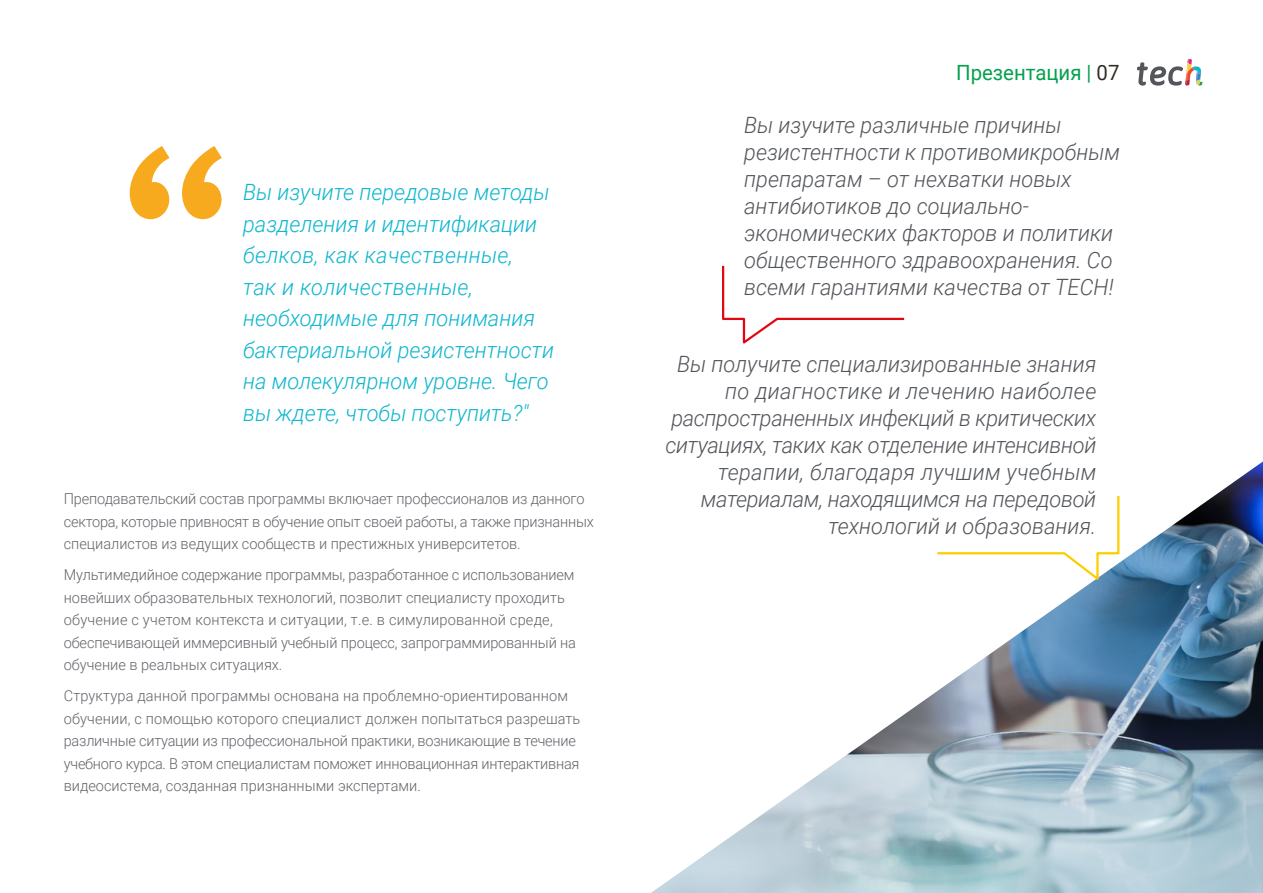
<style>
.page{position:relative;width:1263px;height:893px;background:#fff}
.page>*{position:absolute;margin:0;border:0;box-sizing:border-box;transform-origin:0 0}
.t1{font:italic 300 22.5px/27px "Roboto";color:#52555b;text-align:right}
.t2{font:italic 300 22.5px/31.5px "Roboto";color:#0fb6cf}
.t3{font:21px "Roboto";color:#04a14d}
.t4{font:300 15px/22.5px "Roboto";letter-spacing:-.01em;color:#61646a}
.s1{color:#312e20}
</style>
<div class="page">
<img style="left:651px;top:461px;width:612px;height:432px">
<svg style="left:935px;top:494px;width:185px;height:89px"></svg>
<svg style="left:722px;top:265px;width:183px;height:79px"></svg>
<svg style="left:130px;top:146px;width:92px;height:73px"></svg>
<svg style="left:1137px;top:59px;width:65px;height:27px"></svg>
<h1 class="t2" style="left:243px;top:176px;width:312px">Вы изучите передовые методы разделения и идентификации белков, как качественные,<br>так и количественные, необходимые для понимания бактериальной резистентности на молекулярном уровне. Чего вы ждете, чтобы поступить?"</h1>
<p class="t4" style="left:64px;top:487px;width:532px">Преподавательский состав программы включает профессионалов из данного сектора, которые привносят в обучение опыт своей работы, а также признанных специалистов из ведущих сообществ и престижных университетов.</p>
<p class="t4" style="left:64px;top:563px;width:514px">Мультимедийное содержание программы, разработанное с использованием новейших образовательных технологий, позволит специалисту проходить обучение с учетом контекста и ситуации, т.е. в симулированной среде, обеспечивающей иммерсивный учебный процесс, запрограммированный на обучение в реальных ситуациях.</p>
<p class="t4" style="left:64px;top:684px;width:518px">Структура данной программы основана на проблемно-ориентированном обучении, с помощью которого специалист должен попытаться разрешать различные ситуации из профессиональной практики, возникающие в течение учебного курса. В этом специалистам поможет инновационная интерактивная видеосистема, созданная признанными экспертами.</p>
<h2 class="t3" style="left:956px;top:57px;width:165px">Презентация | <span class="s1">07</span></h2>
<h1 class="t1" style="left:744px;top:111px;width:377px;text-align:left">Вы изучите различные причины резистентности к противомикробным препаратам – от нехватки новых антибиотиков до социально&shy;экономических факторов и политики общественного здравоохранения. Со всеми гарантиями качества от TECH!</h1>
<p class="t1" style="left:665px;top:350px;width:432px">Вы получите специализированные знания по диагностике и лечению наиболее распространенных инфекций в критических ситуациях, таких как отделение интенсивной терапии, благодаря лучшим учебным материалам, находящимся на передовой технологий и образования.</p>
</div>
